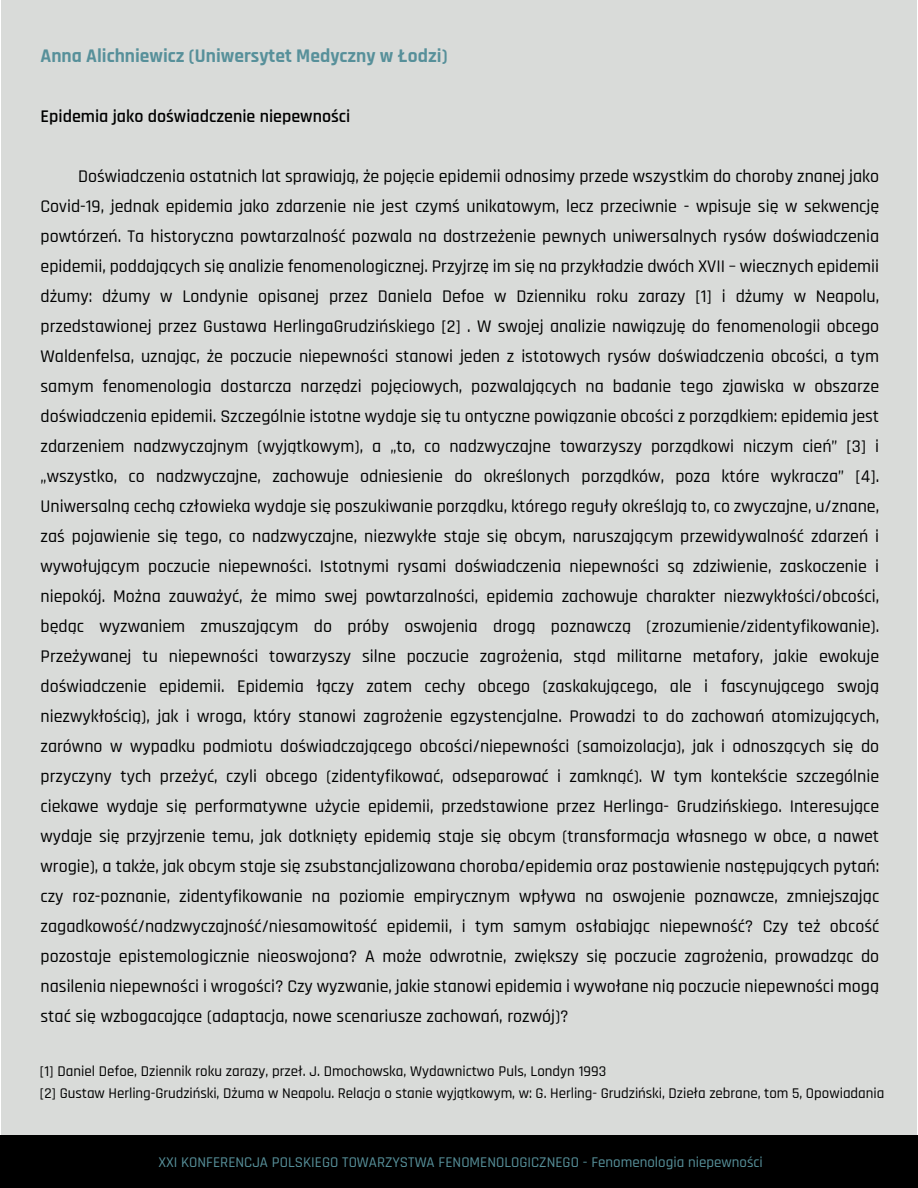
<style>
.page{position:relative;width:918px;height:1188px;background:#fff}
.page>*{position:absolute;margin:0;border:0;box-sizing:border-box;transform-origin:0 0}
.t1{font:700 19.5px "Rajdhani";color:#57909a}
.t2{font:500 18px/30px "Rajdhani";color:#000;text-align:justify}
.t3{font:600 18px "Rajdhani";color:#000}
.t4{font:500 15px/22.5px "Rajdhani";letter-spacing:-.005em;color:#000}
.t5{font:500 15px "Rajdhani";color:#57909a}
</style>
<div class="page">
<div style="left:1px;top:0;width:916px;height:1188px;background:#d9dbd9"></div>
<div style="left:0;top:1136px;width:918px;height:52px;background:#000"></div>
<p class="t1" style="left:41px;top:44px;width:409px">Anna Alichniewicz (Uniwersytet Medyczny w Łodzi)</p>
<p class="t3" style="left:41px;top:105px;width:311px">Epidemia jako doświadczenie niepewności</p>
<p class="t2" style="left:41px;top:162px;width:840px;text-indent:37px">Doświadczenia ostatnich lat sprawiają, że pojęcie epidemii odnosimy przede wszystkim do choroby znanej jako Covid-19, jednak epidemia jako zdarzenie nie jest czymś unikatowym, lecz przeciwnie - wpisuje się w sekwencję powtórzeń. Ta historyczna powtarzalność pozwala na dostrzeżenie pewnych uniwersalnych rysów doświadczenia epidemii, poddających się analizie fenomenologicznej. Przyjrzę im się na przykładzie dwóch XVII – wiecznych epidemii dżumy: dżumy w Londynie opisanej przez Daniela Defoe w Dzienniku roku zarazy [1] i dżumy w Neapolu, przedstawionej przez Gustawa HerlingaGrudzińskiego [2] . W swojej analizie nawiązuję do fenomenologii obcego Waldenfelsa, uznając, że poczucie niepewności stanowi jeden z istotowych rysów doświadczenia obcości, a tym samym fenomenologia dostarcza narzędzi pojęciowych, pozwalających na badanie tego zjawiska w obszarze doświadczenia epidemii. Szczególnie istotne wydaje się tu ontyczne powiązanie obcości z porządkiem: epidemia jest zdarzeniem nadzwyczajnym (wyjątkowym), a „to, co nadzwyczajne towarzyszy porządkowi niczym cień” [3] i „wszystko, co nadzwyczajne, zachowuje odniesienie do określonych porządków, poza które wykracza” [4].<br>Uniwersalną cechą człowieka wydaje się poszukiwanie porządku, którego reguły określają to, co zwyczajne, u/znane, zaś pojawienie się tego, co nadzwyczajne, niezwykłe staje się obcym, naruszającym przewidywalność zdarzeń i wywołującym poczucie niepewności. Istotnymi rysami doświadczenia niepewności są zdziwienie, zaskoczenie i niepokój. Można zauważyć, że mimo swej powtarzalności, epidemia zachowuje charakter niezwykłości/obcości, będąc wyzwaniem zmuszającym do próby oswojenia drogą poznawczą (zrozumienie/zidentyfikowanie).<br>Przeżywanej tu niepewności towarzyszy silne poczucie zagrożenia, stąd militarne metafory, jakie ewokuje doświadczenie epidemii. Epidemia łączy zatem cechy obcego (zaskakującego, ale i fascynującego swoją niezwykłością), jak i wroga, który stanowi zagrożenie egzystencjalne. Prowadzi to do zachowań atomizujących, zarówno w wypadku podmiotu doświadczającego obcości/niepewności (samoizolacja), jak i odnoszących się do przyczyny tych przeżyć, czyli obcego (zidentyfikować, odseparować i zamknąć). W tym kontekście szczególnie ciekawe wydaje się performatywne użycie epidemii, przedstawione przez Herlinga- Grudzińskiego. Interesujące wydaje się przyjrzenie temu, jak dotknięty epidemią staje się obcym (transformacja własnego w obce, a nawet wrogie), a także, jak obcym staje się zsubstancjalizowana choroba/epidemia oraz postawienie następujących pytań: czy roz-poznanie, zidentyfikowanie na poziomie empirycznym wpływa na oswojenie poznawcze, zmniejszając zagadkowość/nadzwyczajność/niesamowitość epidemii, i tym samym osłabiając niepewność? Czy też obcość pozostaje epistemologicznie nieoswojona? A może odwrotnie, zwiększy się poczucie zagrożenia, prowadząc do nasilenia niepewności i wrogości? Czy wyzwanie, jakie stanowi epidemia i wywołane nią poczucie niepewności mogą stać się wzbogacające (adaptacja, nowe scenariusze zachowań, rozwój)?</p>
<p class="t4" style="left:40px;top:1060px;width:846px">[1] Daniel Defoe, Dziennik roku zarazy, przeł. J. Dmochowska, Wydawnictwo Puls, Londyn 1993<br>[2] Gustaw Herling-Grudziński, Dżuma w Neapolu. Relacja o stanie wyjątkowym, w: G. Herling- Grudziński, Dzieła zebrane, tom 5, Opowiadania</p>
<p class="t5" style="left:158px;top:1154px;width:606px">XXI KONFERENCJA POLSKIEGO TOWARZYSTWA FENOMENOLOGICZNEGO - Fenomenologia niepewności</p>
</div>
